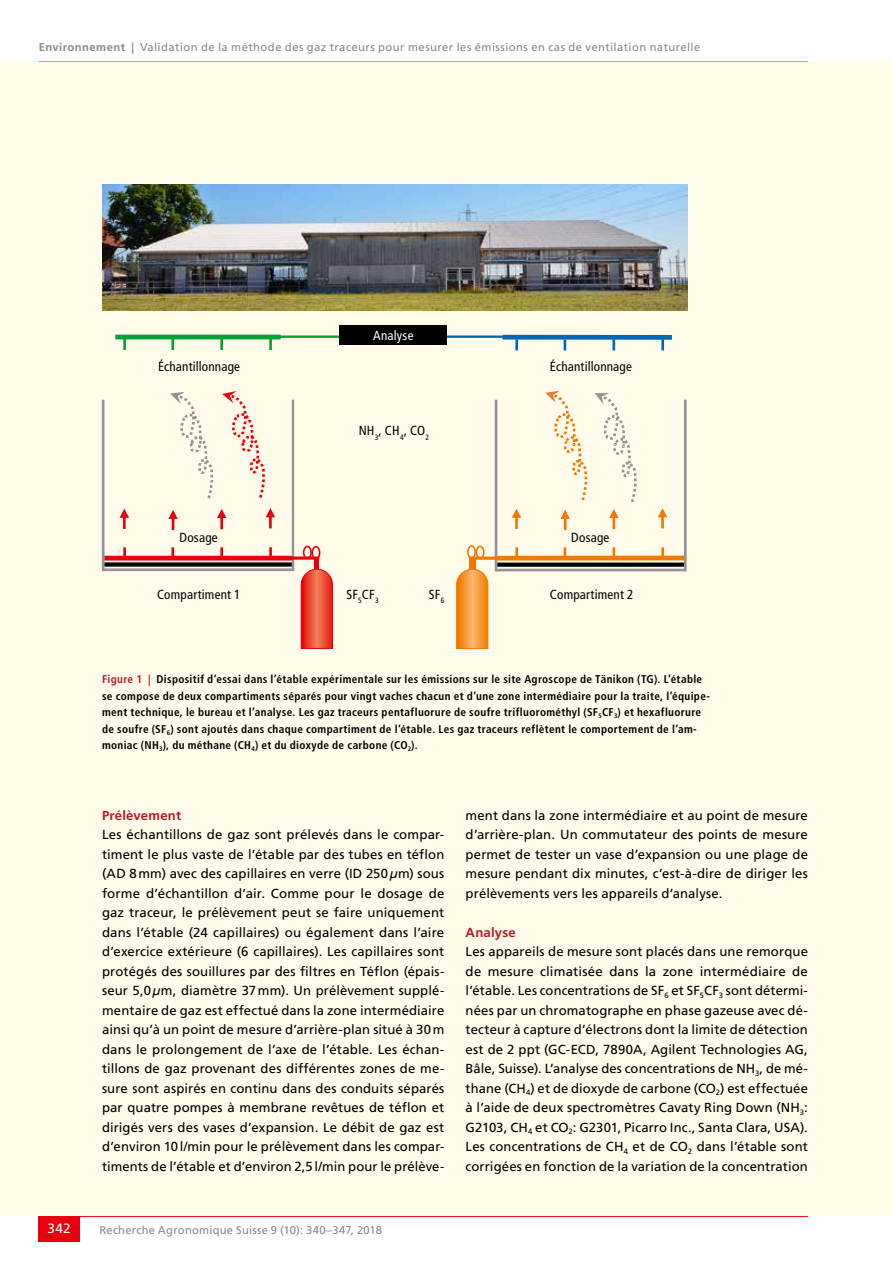
<style>
.page{position:relative;width:893px;height:1263px;background:#fff}
.page>*{position:absolute;margin:0;border:0;box-sizing:border-box;transform-origin:0 0}
.t1{font:13.5px "Frutiger LT Std";color:#fff}
.t2{font:13.2px/19.5px "Frutiger LT Std";letter-spacing:.005em;color:#000;text-align:justify}
.t3{font:13.2px "Frutiger LT Std Cn 2";letter-spacing:.015em;color:#000}
.t4{font:700 13.2px "Frutiger LT Std";letter-spacing:.015em;color:#b21c27}
.t5{font:13.2px "Frutiger LT Std Cn 2";letter-spacing:.015em;color:#fff}
.t6{font:700 condensed 11.25px/16.5px "Frutiger LT Std";letter-spacing:.03em;color:#000}
.t7{font:11.25px "Frutiger LT Std";letter-spacing:.035em;color:#878988}
.s1{font-weight:700}
.s2{color:#b21c27}
.s3{font-style:italic}
</style>
<div class="page">
<hr style="left:38px;top:62px;width:770px;height:1px;background:#e7000e">
<hr style="left:38px;top:1216px;width:770px;height:1px;background:#e7000e">
<div style="left:38px;top:1216px;width:42px;height:26px;background:#e7000e"></div>
<div style="left:0;top:63px;width:893px;height:1153px;background:#fffaea"></div>
<img style="left:102px;top:185px;width:585px;height:125px">
<hr style="left:104px;top:568px;width:190px;height:3px;background:#929493">
<hr style="left:102px;top:400px;width:2px;height:171px;background:#929493">
<hr style="left:292px;top:400px;width:2px;height:170px;background:#929493">
<hr style="left:495px;top:569px;width:190px;height:2px;background:#929493">
<hr style="left:495px;top:400px;width:2px;height:171px;background:#929493">
<hr style="left:684px;top:400px;width:3px;height:171px;background:#929493">
<div style="left:469px;top:558px;width:6px;height:12px;background:#f07700"></div>
<div style="left:476px;top:546px;width:9px;height:13px;border:2px solid #f17900;border-radius:50%"></div>
<div style="left:467px;top:545px;width:9px;height:14px;border:2px solid #f17900;border-radius:50%"></div>
<hr style="left:469px;top:557px;width:62px;height:3px;background:#f17900">
<div style="left:497px;top:556px;width:187px;height:5px;background:#f17900"></div>
<svg style="left:220px;top:547px;width:3px;height:9px"></svg>
<hr style="left:220px;top:512px;width:3px;height:17px;background:#e7000e">
<svg style="left:217px;top:509px;width:9px;height:9px"></svg>
<svg style="left:171px;top:547px;width:3px;height:9px"></svg>
<svg style="left:168px;top:510px;width:10px;height:20px"></svg>
<svg style="left:123px;top:547px;width:3px;height:9px"></svg>
<hr style="left:123px;top:512px;width:3px;height:17px;background:#e7000e">
<svg style="left:120px;top:509px;width:9px;height:9px"></svg>
<svg style="left:269px;top:547px;width:3px;height:9px"></svg>
<hr style="left:269px;top:511px;width:3px;height:17px;background:#e7000e">
<svg style="left:266px;top:508px;width:9px;height:9px"></svg>
<svg style="left:123px;top:339px;width:3px;height:11px"></svg>
<hr style="left:104px;top:556px;width:188px;height:4px;background:#e7000e">
<div style="left:314px;top:559px;width:5px;height:12px;background:#e7000e"></div>
<div style="left:311px;top:546px;width:9px;height:13px;border:2px solid #e7000e;border-radius:50%"></div>
<div style="left:303px;top:546px;width:9px;height:13px;border:2px solid #e7000e;border-radius:50%"></div>
<svg style="left:291px;top:556px;width:28px;height:4px"></svg>
<hr style="left:267px;top:335px;width:79px;height:3px;background:#00a231">
<hr style="left:115px;top:335px;width:166px;height:4px;background:#00a231">
<hr style="left:445px;top:335px;width:65px;height:3px;background:#0068b3">
<div style="left:502px;top:335px;width:170px;height:5px;background:#0068b3"></div>
<div style="left:339px;top:326px;width:108px;height:19px;background:#000"></div>
<div style="left:104px;top:562px;width:188px;height:5px;background:#000"></div>
<div style="left:497px;top:562px;width:187px;height:5px;background:#000"></div>
<svg style="left:220px;top:184px;width:52px;height:314px"></svg>
<img style="left:170px;top:184px;width:44px;height:315px">
<svg style="left:612px;top:547px;width:3px;height:9px"></svg>
<hr style="left:612px;top:512px;width:3px;height:17px;background:#f17900">
<svg style="left:564px;top:547px;width:2px;height:9px"></svg>
<svg style="left:560px;top:510px;width:10px;height:20px"></svg>
<svg style="left:515px;top:547px;width:3px;height:9px"></svg>
<hr style="left:515px;top:512px;width:3px;height:17px;background:#f17900">
<svg style="left:512px;top:509px;width:9px;height:9px"></svg>
<svg style="left:661px;top:547px;width:3px;height:9px"></svg>
<hr style="left:661px;top:511px;width:3px;height:17px;background:#f17900">
<svg style="left:658px;top:508px;width:9px;height:9px"></svg>
<svg style="left:595px;top:184px;width:43px;height:334px"></svg>
<svg style="left:545px;top:246px;width:43px;height:255px"></svg>
<svg style="left:515px;top:339px;width:3px;height:11px"></svg>
<svg style="left:661px;top:339px;width:3px;height:11px"></svg>
<svg style="left:300px;top:568px;width:33px;height:80px;background:#ec513d"></svg>
<svg style="left:456px;top:568px;width:33px;height:80px;background:#f59d3f"></svg>
<p class="t7" style="left:39px;top:40px;width:663px"><span class="s1">Environnement |</span> Validation de la méthode des gaz traceurs pour mesurer les émissions en cas de ventilation naturelle</p>
<p class="t5" style="left:373px;top:327px;width:42px">Analyse</p>
<p class="t3" style="left:158px;top:359px;width:84px">Échantillonnage</p>
<p class="t3" style="left:550px;top:359px;width:84px">Échantillonnage</p>
<p class="t3" style="left:359px;top:423px;width:72px">NH<sub>3</sub>, CH<sub>4</sub>, CO<sub>2</sub></p>
<p class="t3" style="left:180px;top:530px;width:40px">Dosage</p>
<p class="t3" style="left:571px;top:530px;width:40px">Dosage</p>
<p class="t3" style="left:157px;top:587px;width:85px">Compartiment 1</p>
<p class="t3" style="left:346px;top:587px;width:34px">SF<sub>5</sub>CF<sub>3</sub></p>
<p class="t3" style="left:429px;top:587px;width:17px">SF<sub>6</sub></p>
<p class="t3" style="left:550px;top:587px;width:85px">Compartiment 2</p>
<p class="t6" style="left:102px;top:671px;width:608px"><span class="s2">Figure 1 |</span> Dispositif d’essai dans l’étable expérimentale sur les émissions sur le site Agroscope de Tänikon (TG). L’étable se compose de deux compartiments séparés pour vingt vaches chacun et d’une zone intermédiaire pour la traite, l’équipe&shy;ment technique, le bureau et l’analyse. Les gaz traceurs pentafluorure de soufre trifluorométhyl (SF<sub>5</sub>CF<sub>3</sub>) et hexafluorure de soufre (SF<sub>6</sub>) sont ajoutés dans chaque compartiment de l’étable. Les gaz traceurs reflètent le comportement de l’am&shy;moniac (NH<sub>3</sub>), du méthane (CH<sub>4</sub>) et du dioxyde de carbone (CO<sub>2</sub>).</p>
<p class="t4" style="left:102px;top:807px;width:81px">Prélèvement</p>
<p class="t2" style="left:102px;top:825px;width:344px">Les échantillons de gaz sont prélevés dans le compar&shy;timent le plus vaste de l’étable par des tubes en téflon (AD 8mm) avec des capillaires en verre (ID 250<span class="s3">µ</span>m) sous forme d’échantillon d’air. Comme pour le dosage de gaz traceur, le prélèvement peut se faire uniquement dans l’étable (24 capillaires) ou également dans l’aire d’exercice extérieure (6 capillaires). Les capillaires sont protégés des souillures par des filtres en Téflon (épais&shy;seur 5,0<span class="s3">μ</span>m, diamètre 37mm). Un prélèvement supplé&shy;mentaire de gaz est effectué dans la zone intermédiaire ainsi qu’à un point de mesure d’arrière-plan situé à 30m dans le prolongement de l’axe de l’étable. Les échan&shy;tillons de gaz provenant des différentes zones de me&shy;sure sont aspirés en continu dans des conduits séparés par quatre pompes à membrane revêtues de téflon et dirigés vers des vases d’expansion. Le débit de gaz est d’environ 10l/min pour le prélèvement dans les compar&shy;timents de l’étable et d’environ 2,5l/min pour le prélève-</p>
<p class="t1" style="left:47px;top:1221px;width:25px">342</p>
<p class="t7" style="left:99px;top:1223px;width:284px">Recherche Agronomique Suisse 9 (10): 340–347, 2018</p>
<p class="t2" style="left:466px;top:805px;width:344px">ment dans la zone intermédiaire et au point de mesure d’arrière-plan. Un commutateur des points de mesure permet de tester un vase d’expansion ou une plage de mesure pendant dix minutes, c’est-à-dire de diriger les prélèvements vers les appareils d’analyse.</p>
<p class="t4" style="left:466px;top:924px;width:52px">Analyse</p>
<p class="t2" style="left:466px;top:942px;width:344px">Les appareils de mesure sont placés dans une remorque de mesure climatisée dans la zone intermédiaire de l’étable. Les concentrations de SF<sub>6</sub> et SF<sub>5</sub>CF<sub>3</sub> sont détermi&shy;nées par un chromatographe en phase gazeuse avec dé&shy;tecteur à capture d’électrons dont la limite de détection est de 2 ppt (GC-ECD, 7890A, Agilent Technologies AG, Bâle, Suisse). L’analyse des concentrations de NH<sub>3</sub>, de mé&shy;thane (CH<sub>4</sub>) et de dioxyde de carbone (CO<sub>2</sub>) est effectuée à l’aide de deux spectromètres Cavaty Ring Down (NH<sub>3</sub>:<br>G2103, CH<sub>4</sub> et CO<sub>2</sub>: G2301, Picarro Inc., Santa Clara, USA).<br>Les concentrations de CH<sub>4</sub> et de CO<sub>2</sub> dans l’étable sont corrigées en fonction de la variation de la concentration</p>
</div>
